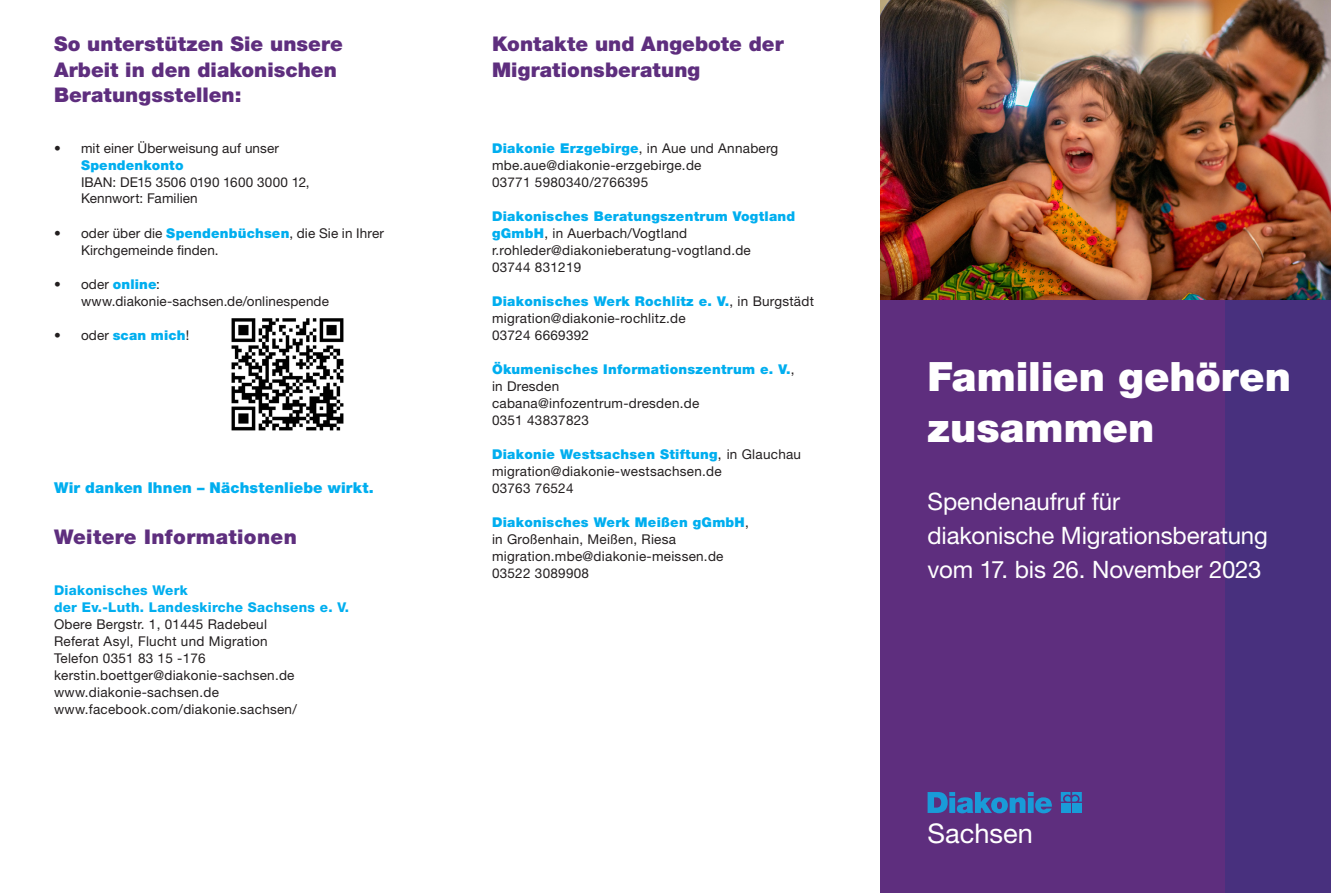
<style>
.page{position:relative;width:1331px;height:893px;background:#fff}
.page>*{position:absolute;margin:0;border:0;box-sizing:border-box;transform-origin:0 0}
._11_Fliesstext_9pt_4mm_Roman{font:900 40.5px/51px "Helvetica Neue LT Std";color:#fff}
.t1{font:27.15px "Helvetica Neue LT Std";color:#fff}
._11_Fliesstext_9pt_4mm_Roman-2{font:24px/34px "Helvetica Neue LT Std";letter-spacing:-.005em;color:#fff}
._21_Lead_Subheadline_Zitat_13_5pt_6mm_Bol{font:900 20.25px/25.5px "Helvetica Neue LT Std";letter-spacing:.005em;color:#5e2e7e}
.Copy_8_5_auf_11_16{font:900 20.25px "Helvetica Neue LT Std";letter-spacing:.02em;color:#5e2e7e}
._21_Lead_Subheadline_Zitat_13_5pt_6mm_Bol-2{font:900 15px "Helvetica Neue LT Std";letter-spacing:.01em;color:#00aeef}
.Copy_8_5_auf_11_16-2{font:13.5px/16.8px "Helvetica Neue LT Std";letter-spacing:.02em;color:#231f20}
.Copy_8_5_auf_11_16-3{font:900 13.5px/17px "Helvetica Neue LT Std";letter-spacing:.02em;color:#00aeef}
.Copy_8_5_auf_11_16-4{font:800 13.5px/17px "Helvetica Neue LT Std";letter-spacing:.02em;color:#00aeef}
.s1{font-weight:900;color:#00aeef}
.s2{font-weight:400;color:#231f20}
</style>
<div class="page">
<div style="left:1221px;top:298px;width:110px;height:595px;background:#48307e"></div>
<div style="left:881px;top:298px;width:344px;height:595px;background:#5e2e7e"></div>
<svg style="left:927px;top:792px;width:125px;height:21px"></svg>
<svg style="left:1061px;top:792px;width:21px;height:10px"></svg>
<div style="left:1061px;top:803px;width:9px;height:10px;background:#199bd8"></div>
<div style="left:1072px;top:803px;width:10px;height:10px;background:#199bd8"></div>
<img style="left:881px;top:0;width:450px;height:299px">
<img style="left:231px;top:318px;width:113px;height:113px">
<p class="_21_Lead_Subheadline_Zitat_13_5pt_6mm_Bol" style="left:54px;top:31px;width:290px">So unterstützen Sie unsere<br>Arbeit in den diakonischen<br>Beratungsstellen:</p>
<p class="_21_Lead_Subheadline_Zitat_13_5pt_6mm_Bol" style="left:492px;top:31px;width:293px">Kontakte und Angebote der<br>Migrationsberatung</p>
<p class="Copy_8_5_auf_11_16-2" style="left:81px;top:140px;width:230px;text-indent:-27px">• mit einer Überweisung auf unser<br><span class="s1">Spendenkonto<br></span>IBAN: DE15 3506 0190 1600 3000 12,<br>Kennwort: Familien</p>
<p class="Copy_8_5_auf_11_16-2" style="left:81px;top:225px;width:304px;text-indent:-27px">• oder über die <span class="s1">Spendenbüchsen</span>, die Sie in Ihrer<br>Kirchgemeinde finden.</p>
<p class="Copy_8_5_auf_11_16-2" style="left:81px;top:276px;width:249px;text-indent:-27px">• oder <span class="s1">online</span>: www.diakonie-sachsen.de/onlinespende</p>
<p class="Copy_8_5_auf_11_16-3" style="left:54px;top:327px;width:137px"><span class="s2">• oder</span> scan mich<span class="s2">!</span></p>
<p class="_21_Lead_Subheadline_Zitat_13_5pt_6mm_Bol-2" style="left:54px;top:479px;width:321px">Wir danken Ihnen – Nächstenliebe wirkt.</p>
<p class="Copy_8_5_auf_11_16" style="left:54px;top:525px;width:244px">Weitere Informationen</p>
<p class="Copy_8_5_auf_11_16-4" style="left:54px;top:582px;width:296px">Diakonisches Werk<br>der Ev.-Luth. Landeskirche Sachsens e. V.</p>
<p class="Copy_8_5_auf_11_16-2" style="left:54px;top:616px;width:215px">Obere Bergstr. 1, 01445 Radebeul</p>
<p class="Copy_8_5_auf_11_16-2" style="left:54px;top:633px;width:215px">Referat Asyl, Flucht und Migration</p>
<p class="Copy_8_5_auf_11_16-2" style="left:54px;top:650px;width:153px">Telefon 0351 83 15 -176</p>
<p class="Copy_8_5_auf_11_16-2" style="left:54px;top:667px;width:242px">kerstin.boettger@diakonie-sachsen.de</p>
<p class="Copy_8_5_auf_11_16-2" style="left:54px;top:684px;width:166px">www.diakonie-sachsen.de</p>
<p class="Copy_8_5_auf_11_16-2" style="left:54px;top:701px;width:244px">www.facebook.com/diakonie.sachsen/</p>
<p class="Copy_8_5_auf_11_16-2" style="left:492px;top:140px;width:288px"><span class="s1">Diakonie Erzgebirge</span>, in Aue und Annaberg mbe.aue@diakonie-erzgebirge.de</p>
<p class="Copy_8_5_auf_11_16-2" style="left:492px;top:174px;width:158px">03771 5980340/2766395</p>
<p class="Copy_8_5_auf_11_16-3" style="left:492px;top:208px;width:305px">Diakonisches Beratungszentrum Vogtland gGmbH<span class="s2">, in Auerbach/Vogtland</span></p>
<p class="Copy_8_5_auf_11_16-2" style="left:492px;top:242px;width:260px">r.rohleder@diakonieberatung-vogtland.de</p>
<p class="Copy_8_5_auf_11_16-2" style="left:492px;top:259px;width:91px">03744 831219</p>
<p class="Copy_8_5_auf_11_16-3" style="left:492px;top:293px;width:323px">Diakonisches Werk Rochlitz e. V.<span class="s2">, in Burgstädt</span></p>
<p class="Copy_8_5_auf_11_16-2" style="left:492px;top:310px;width:195px">migration@diakonie-rochlitz.de</p>
<p class="Copy_8_5_auf_11_16-2" style="left:492px;top:327px;width:99px">03724 6669392</p>
<p class="Copy_8_5_auf_11_16-3" style="left:492px;top:361px;width:304px">Ökumenisches Informationszentrum e. V.<span class="s2">, in Dresden</span></p>
<p class="Copy_8_5_auf_11_16-2" style="left:492px;top:395px;width:209px">cabana@infozentrum-dresden.de</p>
<p class="Copy_8_5_auf_11_16-2" style="left:492px;top:412px;width:99px">0351 43837823</p>
<p class="Copy_8_5_auf_11_16-3" style="left:492px;top:446px;width:311px">Diakonie Westsachsen Stiftung<span class="s2">, in Glauchau</span></p>
<p class="Copy_8_5_auf_11_16-2" style="left:492px;top:463px;width:231px">migration@diakonie-westsachsen.de</p>
<p class="Copy_8_5_auf_11_16-2" style="left:492px;top:480px;width:83px">03763 76524</p>
<p class="Copy_8_5_auf_11_16-3" style="left:492px;top:514px;width:258px">Diakonisches Werk Meißen gGmbH<span class="s2">, in Großenhain, Meißen, Riesa</span></p>
<p class="Copy_8_5_auf_11_16-2" style="left:492px;top:548px;width:233px">migration.mbe@diakonie-meissen.de</p>
<p class="Copy_8_5_auf_11_16-2" style="left:492px;top:565px;width:99px">03522 3089908</p>
<p class="_11_Fliesstext_9pt_4mm_Roman" style="left:927px;top:351px;width:365px">Familien gehören zusammen</p>
<p class="_11_Fliesstext_9pt_4mm_Roman-2" style="left:927px;top:484px;width:342px">Spendenaufruf für<br>diakonische Migrationsberatung</p>
<p class="_11_Fliesstext_9pt_4mm_Roman-2" style="left:927px;top:552px;width:335px">vom 17. bis 26. November 2023</p>
<h2 class="t1" style="left:927px;top:817px;width:107px">Sachsen</h2>
</div>
